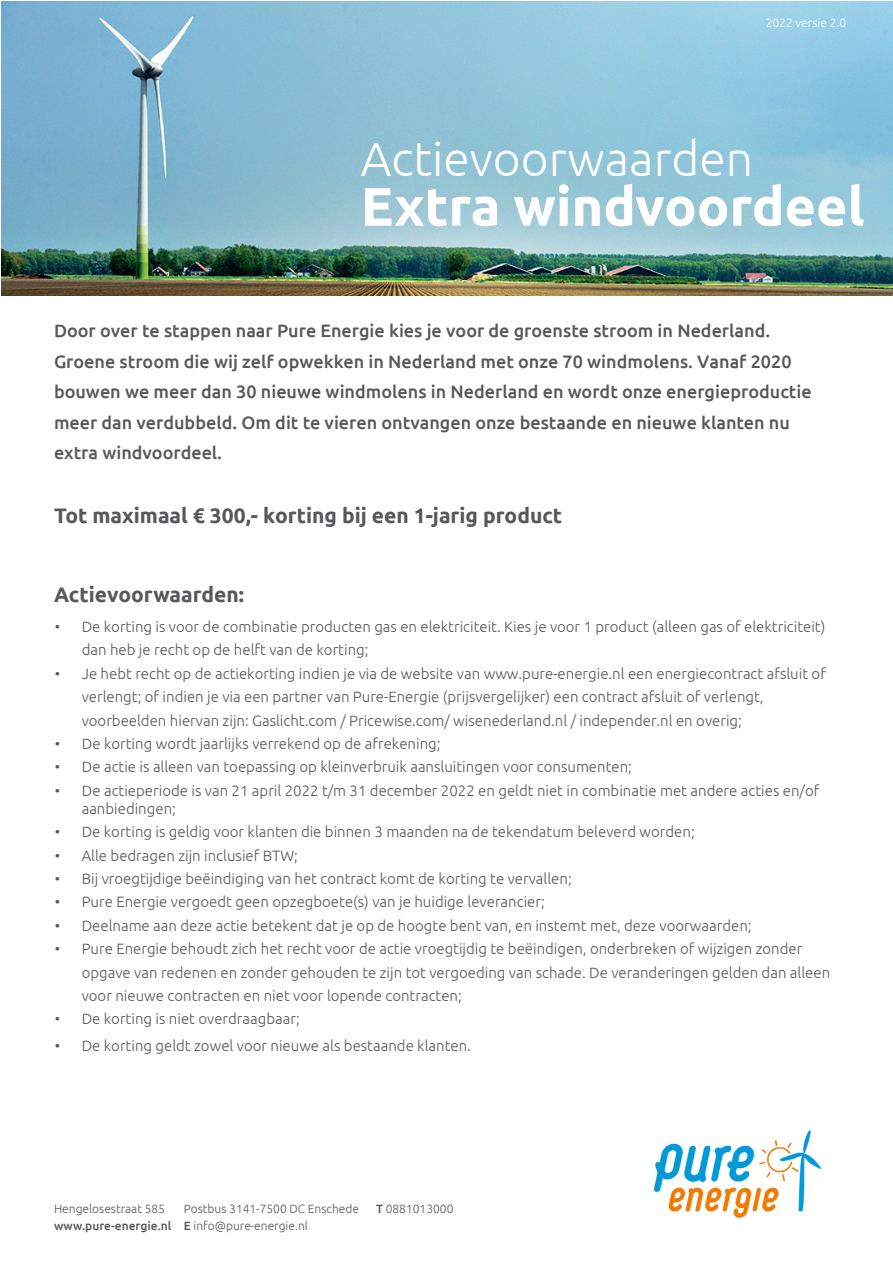
<style>
.page{position:relative;width:893px;height:1263px;background:#fff}
.page>*{position:absolute;margin:0;border:0;box-sizing:border-box;transform-origin:0 0}
.t1{font:700 54px "Ubuntu";color:#fff}
.t2{font:300 48px "Ubuntu";color:#fff}
.t3{font:700 21px "Ubuntu";color:#57585a}
.t4{font:500 18px/30.5px "Ubuntu";color:#57585a}
.t5{font:300 15px/23.4px "Ubuntu";color:#57585a}
.t6{font:300 12px "Ubuntu";color:#57585a}
.t7{font:500 12px "Ubuntu";color:#57585a}
.t8{font:300 12px "Ubuntu";color:#fff}
.s1{font-weight:500}
</style>
<div class="page">
<img style="left:1px;top:1px;width:892px;height:295px">
<img style="left:653px;top:1130px;width:169px;height:88px">
<p class="t8" style="left:766px;top:15px;width:82px">2022 versie 2.0</p>
<h2 class="t2" style="left:361px;top:130px;width:394px">Actievoorwaarden</h2>
<h1 class="t1" style="left:361px;top:174px;width:505px">Extra windvoordeel</h1>
<p class="t4" style="left:54px;top:315px;width:759px">Door over te stappen naar Pure Energie kies je voor de groenste stroom in Nederland.<br>Groene stroom die wij zelf opwekken in Nederland met onze 70 windmolens. Vanaf 2020 bouwen we meer dan 30 nieuwe windmolens in Nederland en wordt onze energieproductie meer dan verdubbeld. Om dit te vieren ontvangen onze bestaande en nieuwe klanten nu extra windvoordeel.</p>
<h3 class="t3" style="left:54px;top:502px;width:510px">Tot maximaal € 300,- korting bij een 1-jarig product</h3>
<h3 class="t3" style="left:54px;top:582px;width:191px">Actievoorwaarden:</h3>
<p class="t5" style="left:82px;top:615px;width:745px;text-indent:-27px">• De korting is voor de combinatie producten gas en elektriciteit. Kies je voor 1 product (alleen gas of elektriciteit) dan heb je recht op de helft van de korting;</p>
<p class="t5" style="left:82px;top:661px;width:746px;text-indent:-27px">• Je hebt recht op de actiekorting indien je via de website van www.pure-energie.nl een energiecontract afsluit of verlengt; of indien je via een partner van Pure-Energie (prijsvergelijker) een contract afsluit of verlengt, voorbeelden hiervan zijn: Gaslicht.com / Pricewise.com/ wisenederland.nl / independer.nl en overig;</p>
<p class="t5" style="left:55px;top:732px;width:387px">• De korting wordt jaarlijks verrekend op de afrekening;</p>
<p class="t5" style="left:55px;top:755px;width:578px">• De actie is alleen van toepassing op kleinverbruik aansluitingen voor consumenten;</p>
<p class="t5" style="left:55px;top:778px;width:766px">• De actieperiode is van 21 april 2022 t/m 31 december 2022 en geldt niet in combinatie met andere acties en/of</p>
<p class="t5" style="left:82px;top:796px;width:96px">aanbiedingen;</p>
<p class="t5" style="left:55px;top:820px;width:641px">• De korting is geldig voor klanten die binnen 3 maanden na de tekendatum beleverd worden;</p>
<p class="t5" style="left:55px;top:843px;width:245px">• Alle bedragen zijn inclusief BTW;</p>
<p class="t5" style="left:55px;top:867px;width:518px">• Bij vroegtijdige beëindiging van het contract komt de korting te vervallen;</p>
<p class="t5" style="left:55px;top:890px;width:492px">• Pure Energie vergoedt geen opzegboete(s) van je huidige leverancier;</p>
<p class="t5" style="left:55px;top:913px;width:698px">• Deelname aan deze actie betekent dat je op de hoogte bent van, en instemt met, deze voorwaarden;</p>
<p class="t5" style="left:55px;top:937px;width:749px">• Pure Energie behoudt zich het recht voor de actie vroegtijdig te beëindigen, onderbreken of wijzigen zonder</p>
<p class="t5" style="left:82px;top:960px;width:750px">opgave van redenen en zonder gehouden te zijn tot vergoeding van schade. De veranderingen gelden dan alleen voor nieuwe contracten en niet voor lopende contracten;</p>
<p class="t5" style="left:55px;top:1007px;width:247px">• De korting is niet overdraagbaar;</p>
<p class="t5" style="left:55px;top:1033px;width:418px">• De korting geldt zowel voor nieuwe als bestaande klanten.</p>
<p class="t6" style="left:54px;top:1202px;width:113px">Hengelosestraat 585</p>
<p class="t6" style="left:376px;top:1202px;width:79px"><span class="s1">T</span> 0881013000</p>
<p class="t6" style="left:184px;top:1218px;width:126px"><span class="s1">E</span> info@pure-energie.nl</p>
<p class="t6" style="left:184px;top:1202px;width:177px">Postbus 3141-7500 DC Enschede</p>
<p class="t7" style="left:54px;top:1218px;width:119px">www.pure-energie.nl</p>
</div>
